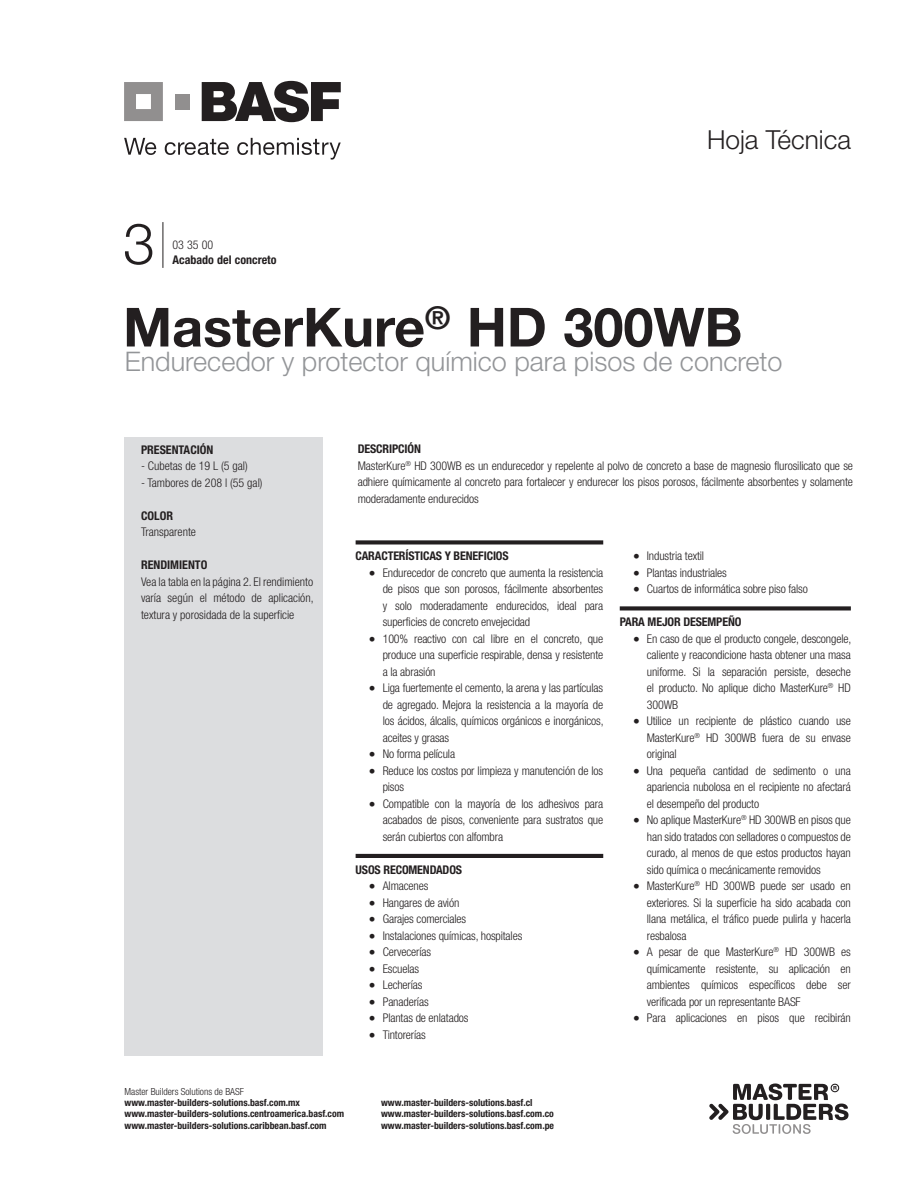
<style>
.page{position:relative;width:918px;height:1188px;background:#fff}
.page>*{position:absolute;margin:0;border:0;box-sizing:border-box;transform-origin:0 0}
.CSI_DIV__Number{font:300 57px "Helvetica Neue LT Std";color:#231f20}
.Product_Name{font:700 54px "Helvetica Neue LT Std";color:#231f20}
.Product_Name_Subhead{font:300 27px "Helvetica Neue LT Std";color:#939598}
.Product_Name_Subhead-2{font:300 26.25px "Helvetica Neue LT Std";color:#231f20}
.Body_Copy__Indent{font:300 condensed 12px/16.5px "Helvetica Neue LT Std";letter-spacing:-.01em;color:#231f20;text-align:justify}
.Side_Block_Body_Copy{font:300 condensed 12px/16.5px "Helvetica Neue LT Std";color:#231f20;text-align:justify}
.Headers_with_Rule{font:700 condensed 12px "Helvetica Neue LT Std";letter-spacing:-.01em;color:#231f20}
.Side_Block_Body_Copy-2{font:700 condensed 12px "Helvetica Neue LT Std";color:#231f20}
.CSI_DIV__Main{font:700 condensed 12px "Helvetica Neue LT Std";color:#231f20}
.Body_Copy__Indent-2{font:700 condensed 12px "Helvetica Neue LT Std";letter-spacing:-.01em;color:#231f20}
.CSI_DIV__Main-2{font:300 condensed 12px "Helvetica Neue LT Std";color:#231f20}
.t1{font:700 condensed 9.75px/11.2px "Helvetica Neue LT Std";color:#231f20}
.s1{font-size:13.5px}
.s2{font-weight:300}
</style>
<div class="page">
<div style="left:125px;top:437px;width:198px;height:619px;background:#dcdddf"></div>
<div style="left:356px;top:540px;width:247px;height:5px;background:#231f20"></div>
<hr style="left:356px;top:854px;width:247px;height:4px;background:#231f20">
<div style="left:620px;top:606px;width:231px;height:5px;background:#231f20"></div>
<hr style="left:163px;top:222px;width:1px;height:46px;background:#231f20">
<svg style="left:709px;top:1083px;width:140px;height:51px"></svg>
<svg style="left:124px;top:82px;width:39px;height:39px"></svg>
<div style="left:175px;top:94px;width:15px;height:15px;background:#918f8f"></div>
<svg style="left:202px;top:81px;width:139px;height:41px"></svg>
<svg style="left:124px;top:138px;width:32px;height:17px"></svg>
<svg style="left:165px;top:139px;width:64px;height:16px"></svg>
<svg style="left:237px;top:138px;width:104px;height:22px"></svg>
<p class="CSI_DIV__Number" style="left:123px;top:209px;width:33px">3</p>
<p class="CSI_DIV__Main-2" style="left:173px;top:238px;width:42px">03 35 00</p>
<p class="CSI_DIV__Main" style="left:173px;top:253px;width:106px">Acabado del concreto</p>
<p class="Product_Name_Subhead-2" style="left:707px;top:123px;width:145px">Hoja Técnica</p>
<p class="Product_Name" style="left:123px;top:294px;width:621px">MasterKure<sup>®</sup> HD 300WB</p>
<p class="Product_Name_Subhead" style="left:125px;top:345px;width:659px">Endurecedor y protector químico para pisos de concreto</p>
<p class="Side_Block_Body_Copy-2" style="left:141px;top:442px;width:74px">PRESENTACIÓN</p>
<p class="Side_Block_Body_Copy" style="left:141px;top:458px;width:108px">- Cubetas de 19 L (5 gal)</p>
<p class="Side_Block_Body_Copy" style="left:141px;top:474px;width:123px">- Tambores de 208 l (55 gal)</p>
<p class="Side_Block_Body_Copy-2" style="left:141px;top:508px;width:34px">COLOR</p>
<p class="Side_Block_Body_Copy" style="left:141px;top:524px;width:57px">Transparente</p>
<p class="Side_Block_Body_Copy-2" style="left:141px;top:558px;width:68px">RENDIMIENTO</p>
<p class="Side_Block_Body_Copy" style="left:141px;top:573px;width:174px">Vea la tabla en la página 2. El rendimiento varía según el método de aplicación, textura y porosidada de la superficie</p>
<p class="Body_Copy__Indent-2" style="left:358px;top:441px;width:65px">DESCRIPCIÓN</p>
<p class="Body_Copy__Indent" style="left:358px;top:457px;width:497px">MasterKure<sup>®</sup> HD 300WB es un endurecedor y repelente al polvo de concreto a base de magnesio flurosilicato que se adhiere químicamente al concreto para fortalecer y endurecer los pisos porosos, fácilmente absorbentes y solamente moderadamente endurecidos</p>
<p class="Headers_with_Rule" style="left:356px;top:549px;width:155px">CARACTERÍSTICAS Y BENEFICIOS</p>
<p class="Body_Copy__Indent" style="left:383px;top:564px;width:222px;text-indent:-14px"><span class="s1">•</span> Endurecedor de concreto que aumenta la resistencia de pisos que son porosos, fácilmente absorbentes y solo moderadamente endurecidos, ideal para superficies de concreto envejecidad</p>
<p class="Body_Copy__Indent" style="left:383px;top:630px;width:222px;text-indent:-14px"><span class="s1">•</span> 100% reactivo con cal libre en el concreto, que produce una superficie respirable, densa y resistente a la abrasión</p>
<p class="Body_Copy__Indent" style="left:383px;top:680px;width:222px;text-indent:-14px"><span class="s1">•</span> Liga fuertemente el cemento, la arena y las partículas de agregado. Mejora la resistencia a la mayoría de los ácidos, álcalis, químicos orgánicos e inorgánicos, aceites y grasas</p>
<p class="Body_Copy__Indent" style="left:369px;top:746px;width:88px"><span class="s1">•</span> No forma película</p>
<p class="Body_Copy__Indent" style="left:383px;top:762px;width:222px;text-indent:-14px"><span class="s1">•</span> Reduce los costos por limpieza y manutención de los pisos</p>
<p class="Body_Copy__Indent" style="left:383px;top:795px;width:222px;text-indent:-14px"><span class="s1">•</span> Compatible con la mayoría de los adhesivos para acabados de pisos, conveniente para sustratos que serán cubiertos con alfombra</p>
<p class="Headers_with_Rule" style="left:356px;top:862px;width:108px">USOS RECOMENDADOS</p>
<p class="Body_Copy__Indent" style="left:369px;top:878px;width:61px"><span class="s1">•</span> Almacenes</p>
<p class="Body_Copy__Indent" style="left:369px;top:894px;width:92px"><span class="s1">•</span> Hangares de avión</p>
<p class="Body_Copy__Indent" style="left:369px;top:911px;width:99px"><span class="s1">•</span> Garajes comerciales</p>
<p class="Body_Copy__Indent" style="left:369px;top:927px;width:155px"><span class="s1">•</span> Instalaciones químicas, hospitales</p>
<p class="Body_Copy__Indent" style="left:369px;top:944px;width:64px"><span class="s1">•</span> Cervecerías</p>
<p class="Body_Copy__Indent" style="left:369px;top:960px;width:52px"><span class="s1">•</span> Escuelas</p>
<p class="Body_Copy__Indent" style="left:369px;top:977px;width:55px"><span class="s1">•</span> Lecherías</p>
<p class="Body_Copy__Indent" style="left:369px;top:993px;width:61px"><span class="s1">•</span> Panaderías</p>
<p class="Body_Copy__Indent" style="left:369px;top:1010px;width:101px"><span class="s1">•</span> Plantas de enlatados</p>
<p class="Body_Copy__Indent" style="left:369px;top:1026px;width:59px"><span class="s1">•</span> Tintorerías</p>
<p class="Body_Copy__Indent" style="left:633px;top:548px;width:73px"><span class="s1">•</span> Industria textil</p>
<p class="Body_Copy__Indent" style="left:633px;top:564px;width:95px"><span class="s1">•</span> Plantas industriales</p>
<p class="Body_Copy__Indent" style="left:633px;top:581px;width:176px"><span class="s1">•</span> Cuartos de informática sobre piso falso</p>
<p class="Headers_with_Rule" style="left:620px;top:615px;width:123px">PARA MEJOR DESEMPEÑO</p>
<p class="Body_Copy__Indent" style="left:647px;top:630px;width:206px;text-indent:-14px"><span class="s1">•</span> En caso de que el producto congele, descongele, caliente y reacondicione hasta obtener una masa uniforme. Si la separación persiste, deseche el producto. No aplique dicho MasterKure<sup>®</sup> HD 300WB</p>
<p class="Body_Copy__Indent" style="left:647px;top:713px;width:206px;text-indent:-14px"><span class="s1">•</span> Utilice un recipiente de plástico cuando use MasterKure<sup>®</sup> HD 300WB fuera de su envase original</p>
<p class="Body_Copy__Indent" style="left:647px;top:762px;width:206px;text-indent:-14px"><span class="s1">•</span> Una pequeña cantidad de sedimento o una apariencia nubolosa en el recipiente no afectará el desempeño del producto</p>
<p class="Body_Copy__Indent" style="left:647px;top:812px;width:206px;text-indent:-14px"><span class="s1">•</span> No aplique MasterKure<sup>®</sup> HD 300WB en pisos que han sido tratados con selladores o compuestos de curado, al menos de que estos productos hayan sido química o mecánicamente removidos</p>
<p class="Body_Copy__Indent" style="left:647px;top:878px;width:206px;text-indent:-14px"><span class="s1">•</span> MasterKure<sup>®</sup> HD 300WB puede ser usado en exteriores. Si la superficie ha sido acabada con llana metálica, el tráfico puede pulirla y hacerla resbalosa</p>
<p class="Body_Copy__Indent" style="left:647px;top:944px;width:206px;text-indent:-14px"><span class="s1">•</span> A pesar de que MasterKure<sup>®</sup> HD 300WB es químicamente resistente, su aplicación en ambientes químicos específicos debe ser verificada por un representante BASF</p>
<p class="Body_Copy__Indent" style="left:633px;top:1010px;width:219px"><span class="s1">•</span> Para aplicaciones en pisos que recibirán</p>
<p class="t1" style="left:125px;top:1086px;width:177px"><span class="s2">Master Builders Solutions de BASF </span>www.master-builders-solutions.basf.com.mx</p>
<p class="t1" style="left:125px;top:1108px;width:221px">www.master-builders-solutions.centroamerica.basf.com</p>
<p class="t1" style="left:125px;top:1119px;width:204px">www.master-builders-solutions.caribbean.basf.com</p>
<p class="t1" style="left:381px;top:1097px;width:153px">www.master-builders-solutions.basf.cl</p>
<p class="t1" style="left:381px;top:1108px;width:174px">www.master-builders-solutions.basf.com.co</p>
<p class="t1" style="left:381px;top:1119px;width:174px">www.master-builders-solutions.basf.com.pe</p>
</div>
